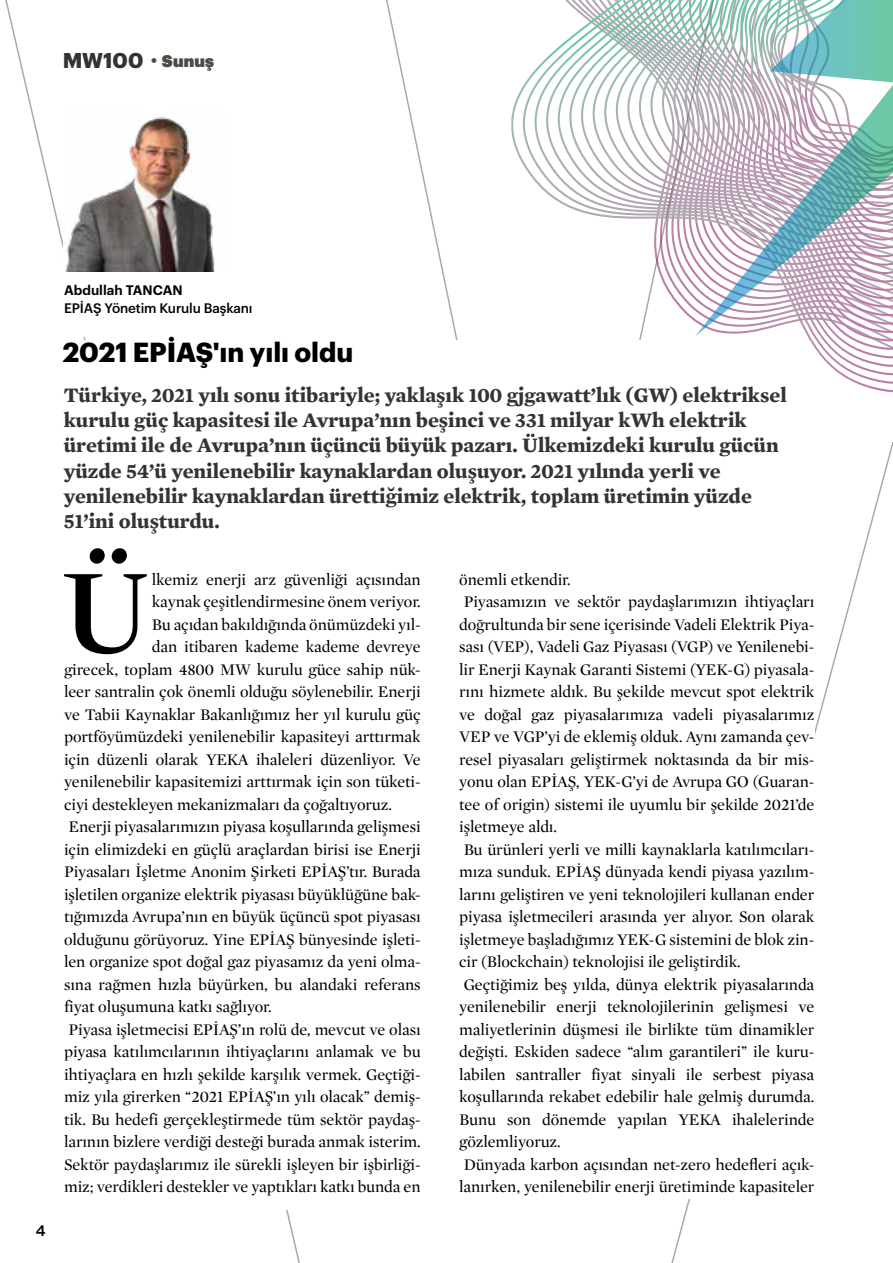
<style>
.page{position:relative;width:893px;height:1263px;background:#fff}
.page>*{position:absolute;margin:0;border:0;box-sizing:border-box;transform-origin:0 0}
.t1{font:600 122.4px "Mercury Display";color:#000}
.t2{font:700 27px "Graphik";color:#000}
.t3{font:700 21px/25.2px "Mercury Text G3";color:#333332}
.t4{font:700 21px "Graphik";letter-spacing:-.005em;color:#333332}
.t5{font:16.5px/22.5px "Mercury Display";letter-spacing:-.005em;color:#000}
.t6{font:500 13.5px "Graphik";letter-spacing:-.01em;color:#000}
.t7{font:600 13.5px "Graphik";color:#000}
.t8{font:13.5px "Titling Gothic FB Normal Standard";color:#000}
.s1{font-family:"Graphik Super";font-weight:400;font-size:15px;color:#4f4b44}
.s2{font-family:"Graphik Super";font-weight:400;font-size:16.5px;color:#4f4b44}
</style>
<div class="page">
<svg style="left:534px;top:58px;width:359px;height:319px"></svg>
<svg style="left:546px;top:47px;width:347px;height:321px"></svg>
<svg style="left:558px;top:0;width:335px;height:359px"></svg>
<svg style="left:569px;top:0;width:324px;height:351px"></svg>
<svg style="left:581px;top:0;width:312px;height:342px"></svg>
<svg style="left:593px;top:0;width:102px;height:334px"></svg>
<svg style="left:604px;top:0;width:91px;height:326px"></svg>
<svg style="left:616px;top:0;width:79px;height:317px"></svg>
<svg style="left:627px;top:0;width:68px;height:308px"></svg>
<svg style="left:639px;top:0;width:56px;height:300px"></svg>
<svg style="left:650px;top:0;width:45px;height:291px"></svg>
<svg style="left:662px;top:0;width:33px;height:283px"></svg>
<svg style="left:673px;top:0;width:22px;height:274px"></svg>
<svg style="left:685px;top:0;width:10px;height:266px"></svg>
<svg style="left:695px;top:0;width:198px;height:337px"></svg>
<img style="left:65px;top:117px;width:150px;height:155px">
<div style="left:50px;top:340px;width:731px;height:45px;background:#fff"></div>
<div style="left:24px;top:373px;width:813px;height:216px;background:#fff"></div>
<p class="t4" style="left:63px;top:44px;width:153px">MW100 <span class="s1">•</span> <span class="s2">Sunuş</span></p>
<p class="t8" style="left:36px;top:1222px;width:11px">4</p>
<p class="t7" style="left:64px;top:280px;width:120px">Abdullah TANCAN</p>
<p class="t6" style="left:64px;top:298px;width:190px">EPİAŞ Yönetim Kurulu Başkanı</p>
<h2 class="t2" style="left:63px;top:332px;width:292px">2021 EPİAŞ'ın yılı oldu</h2>
<p class="t3" style="left:64px;top:381px;width:724px">Türkiye, 2021 yılı sonu itibariyle; yaklaşık 100 gjgawatt’lık (GW) elektriksel kurulu güç kapasitesi ile Avrupa’nın beşinci ve 331 milyar kWh elektrik üretimi ile de Avrupa’nın üçüncü büyük pazarı. Ülkemizdeki kurulu gücün yüzde 54’ü yenilenebilir kaynaklardan oluşuyor. 2021 yılında yerli ve yenilenebilir kaynaklardan ürettiğimiz elektrik, toplam üretimin yüzde 51’ini oluşturdu.</p>
<h1 class="t1" style="left:61px;top:524px;width:90px">Ü</h1>
<p class="t5" style="left:152px;top:567px;width:270px">lkemiz enerji arz güvenliği açısından</p>
<p class="t5" style="left:152px;top:590px;width:270px">kaynak çeşitlendirmesine önem veriyor.</p>
<p class="t5" style="left:152px;top:612px;width:270px">Bu açıdan bakıldığında önümüzdeki yıl-</p>
<p class="t5" style="left:152px;top:635px;width:270px">dan itibaren kademe kademe devreye</p>
<p class="t5" style="left:64px;top:657px;width:358px">girecek, toplam 4800 MW kurulu güce sahip nük-</p>
<p class="t5" style="left:64px;top:680px;width:358px">leer santralin çok önemli olduğu söylenebilir. Enerji</p>
<p class="t5" style="left:64px;top:702px;width:358px">ve Tabii Kaynaklar Bakanlığımız her yıl kurulu güç</p>
<p class="t5" style="left:64px;top:725px;width:358px">portföyümüzdeki yenilenebilir kapasiteyi arttırmak</p>
<p class="t5" style="left:64px;top:747px;width:358px">için düzenli olarak YEKA ihaleleri düzenliyor. Ve</p>
<p class="t5" style="left:64px;top:770px;width:358px">yenilenebilir kapasitemizi arttırmak için son tüketi-</p>
<p class="t5" style="left:64px;top:792px;width:329px">ciyi destekleyen mekanizmaları da çoğaltıyoruz.</p>
<p class="t5" style="left:69px;top:815px;width:354px">Enerji piyasalarımızın piyasa koşullarında gelişmesi</p>
<p class="t5" style="left:64px;top:837px;width:358px">için elimizdeki en güçlü araçlardan birisi ise Enerji</p>
<p class="t5" style="left:64px;top:860px;width:358px">Piyasaları İşletme Anonim Şirketi EPİAŞ’tır. Burada</p>
<p class="t5" style="left:64px;top:882px;width:358px">işletilen organize elektrik piyasası büyüklüğüne bak-</p>
<p class="t5" style="left:64px;top:905px;width:358px">tığımızda Avrupa’nın en büyük üçüncü spot piyasası</p>
<p class="t5" style="left:64px;top:927px;width:358px">olduğunu görüyoruz. Yine EPİAŞ bünyesinde işleti-</p>
<p class="t5" style="left:64px;top:950px;width:358px">len organize spot doğal gaz piyasamız da yeni olma-</p>
<p class="t5" style="left:64px;top:972px;width:358px">sına rağmen hızla büyürken, bu alandaki referans</p>
<p class="t5" style="left:64px;top:995px;width:209px">fiyat oluşumuna katkı sağlıyor.</p>
<p class="t5" style="left:69px;top:1017px;width:354px">Piyasa işletmecisi EPİAŞ’ın rolü de, mevcut ve olası</p>
<p class="t5" style="left:64px;top:1040px;width:358px">piyasa katılımcılarının ihtiyaçlarını anlamak ve bu</p>
<p class="t5" style="left:64px;top:1062px;width:358px">ihtiyaçlara en hızlı şekilde karşılık vermek. Geçtiği-</p>
<p class="t5" style="left:64px;top:1085px;width:358px">miz yıla girerken “2021 EPİAŞ’ın yılı olacak” demiş-</p>
<p class="t5" style="left:64px;top:1107px;width:358px">tik. Bu hedefi gerçekleştirmede tüm sektör paydaş-</p>
<p class="t5" style="left:64px;top:1130px;width:358px">larının bizlere verdiği desteği burada anmak isterim.</p>
<p class="t5" style="left:64px;top:1152px;width:358px">Sektör paydaşlarımız ile sürekli işleyen bir işbirliği-</p>
<p class="t5" style="left:64px;top:1175px;width:358px">miz; verdikleri destekler ve yaptıkları katkı bunda en</p>
<p class="t5" style="left:459px;top:567px;width:357px">önemli etkendir.<br>Piyasamızın ve sektör paydaşlarımızın ihtiyaçları doğrultunda bir sene içerisinde Vadeli Elektrik Piya&shy;sası (VEP), Vadeli Gaz Piyasası (VGP) ve Yenilenebi&shy;lir Enerji Kaynak Garanti Sistemi (YEK-G) piyasala&shy;rını hizmete aldık. Bu şekilde mevcut spot elektrik ve doğal gaz piyasalarımıza vadeli piyasalarımız VEP ve VGP’yi de eklemiş olduk. Aynı zamanda çev&shy;resel piyasaları geliştirmek noktasında da bir mis&shy;yonu olan EPİAŞ, YEK-G’yi de Avrupa GO (Guaran&shy;tee of origin) sistemi ile uyumlu bir şekilde 2021’de işletmeye aldı.<br>Bu ürünleri yerli ve milli kaynaklarla katılımcıları&shy;mıza sunduk. EPİAŞ dünyada kendi piyasa yazılım&shy;larını geliştiren ve yeni teknolojileri kullanan ender piyasa işletmecileri arasında yer alıyor. Son olarak işletmeye başladığımız YEK-G sistemini de blok zin&shy;cir (Blockchain) teknolojisi ile geliştirdik.<br>Geçtiğimiz beş yılda, dünya elektrik piyasalarında yenilenebilir enerji teknolojilerinin gelişmesi ve maliyetlerinin düşmesi ile birlikte tüm dinamikler değişti. Eskiden sadece “alım garantileri” ile kuru&shy;labilen santraller fiyat sinyali ile serbest piyasa koşullarında rekabet edebilir hale gelmiş durumda.<br>Bunu son dönemde yapılan YEKA ihalelerinde gözlemliyoruz.<br>Dünyada karbon açısından net-zero hedefleri açık&shy;lanırken, yenilenebilir enerji üretiminde kapasiteler</p>
</div>
